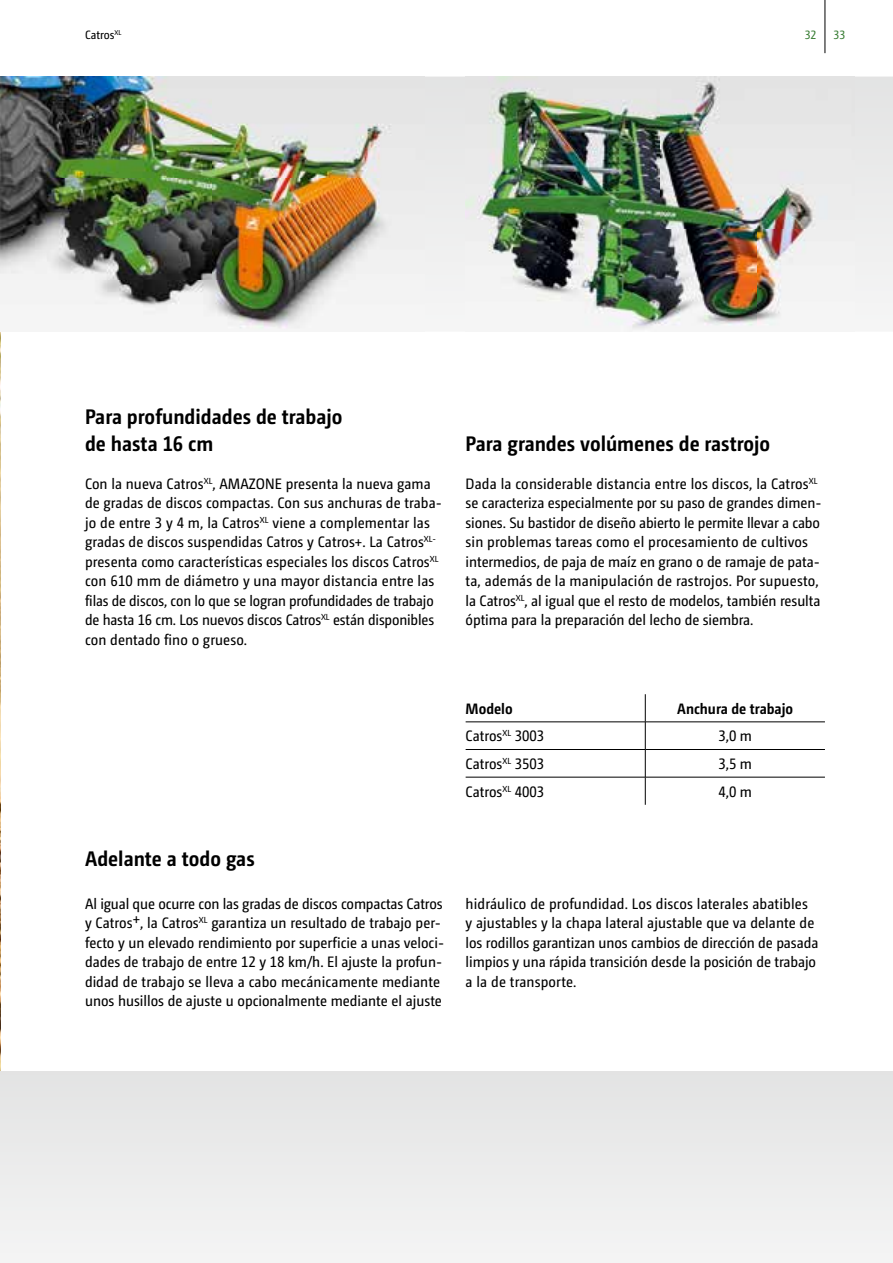
<style>
.page{position:relative;width:893px;height:1263px;background:#fff}
.page>*{position:absolute;margin:0;border:0;box-sizing:border-box;transform-origin:0 0}
.Subhead{font:700 21px/27px "Camingo Dos Pro S Cd";color:#000}
.Body_halber_Abstand{font:15px/19.5px "Camingo Dos Pro S Cd";color:#000}
.Body{font:15px "Camingo Dos Pro S Cd";color:#000}
.Body-2{font:700 15px "Camingo Dos Pro S Cd";color:#000}
.Kolumnentitel{font:12px "Camingo Dos Pro S Cd";color:#000}
.t1{font:12px "Camingo Dos Pro S Cd";color:#387d33}
</style>
<div class="page">
<img style="left:0;top:333px;width:1px;height:738px">
<div style="left:425px;top:77px;width:468px;height:242px;background:#ececec"></div>
<div style="left:0;top:1071px;width:893px;height:192px;background:#ececec"></div>
<img style="left:0;top:77px;width:425px;height:256px">
<img style="left:466px;top:77px;width:389px;height:255px">
<hr style="left:825px;top:0;width:1px;height:53px;background:#000">
<hr style="left:466px;top:722px;width:179px;height:1px;background:#000">
<hr style="left:645px;top:722px;width:180px;height:1px;background:#000">
<hr style="left:466px;top:749px;width:179px;height:1px;background:#000">
<hr style="left:645px;top:749px;width:180px;height:1px;background:#000">
<hr style="left:466px;top:777px;width:179px;height:1px;background:#000">
<hr style="left:645px;top:777px;width:180px;height:1px;background:#000">
<svg style="left:645px;top:694px;width:1px;height:111px"></svg>
<p class="Kolumnentitel" style="left:85px;top:28px;width:38px">Catros<sup>XL</sup></p>
<p class="t1" style="left:805px;top:28px;width:13px">32</p>
<p class="t1" style="left:833px;top:28px;width:13px">33</p>
<p class="Subhead" style="left:85px;top:403px;width:259px">Para profundidades de trabajo de hasta 16 cm</p>
<p class="Body_halber_Abstand" style="left:85px;top:473px;width:358px">Con la nueva Catros<sup>XL</sup>, AMAZONE presenta la nueva gama de gradas de discos compactas. Con sus anchuras de traba&shy;jo de entre 3 y 4 m, la Catros<sup>XL</sup> viene a complementar las gradas de discos suspendidas Catros y Catros+. La Catros<sup>XL&shy;</sup>presenta como características especiales los discos Catros<sup>XL </sup>con 610 mm de diámetro y una mayor distancia entre las filas de discos, con lo que se logran profundidades de trabajo de hasta 16 cm. Los nuevos discos Catros<sup>XL</sup> están disponibles con dentado fino o grueso.</p>
<p class="Subhead" style="left:85px;top:845px;width:171px">Adelante a todo gas</p>
<p class="Subhead" style="left:466px;top:430px;width:306px">Para grandes volúmenes de rastrojo</p>
<p class="Body_halber_Abstand" style="left:466px;top:473px;width:357px">Dada la considerable distancia entre los discos, la Catros<sup>XL </sup>se caracteriza especialmente por su paso de grandes dimen&shy;siones. Su bastidor de diseño abierto le permite llevar a cabo sin problemas tareas como el procesamiento de cultivos intermedios, de paja de maíz en grano o de ramaje de pata&shy;ta, además de la manipulación de rastrojos. Por supuesto, la Catros<sup>XL</sup>, al igual que el resto de modelos, también resulta óptima para la preparación del lecho de siembra.</p>
<p class="Body-2" style="left:466px;top:699px;width:49px">Modelo</p>
<p class="Body-2" style="left:677px;top:699px;width:118px">Anchura de trabajo</p>
<p class="Body" style="left:466px;top:727px;width:80px">Catros<sup>XL</sup> 3003</p>
<p class="Body" style="left:718px;top:727px;width:35px">3,0 m</p>
<p class="Body" style="left:466px;top:755px;width:80px">Catros<sup>XL</sup> 3503</p>
<p class="Body" style="left:718px;top:755px;width:35px">3,5 m</p>
<p class="Body" style="left:466px;top:783px;width:80px">Catros<sup>XL</sup> 4003</p>
<p class="Body" style="left:718px;top:783px;width:35px">4,0 m</p>
<p class="Body_halber_Abstand" style="left:85px;top:893px;width:361px">Al igual que ocurre con las gradas de discos compactas Catros y Catros+, la Catros<sup>XL</sup> garantiza un resultado de trabajo per&shy;fecto y un elevado rendimiento por superficie a unas veloci&shy;dades de trabajo de entre 12 y 18 km/h. El ajuste la profun&shy;didad de trabajo se lleva a cabo mecánicamente mediante unos husillos de ajuste u opcionalmente mediante el ajuste</p>
<p class="Body_halber_Abstand" style="left:466px;top:893px;width:354px">hidráulico de profundidad. Los discos laterales abatibles<br>y ajustables y la chapa lateral ajustable que va delante de los rodillos garantizan unos cambios de dirección de pasada limpios y una rápida transición desde la posición de trabajo a la de transporte.</p>
</div>
